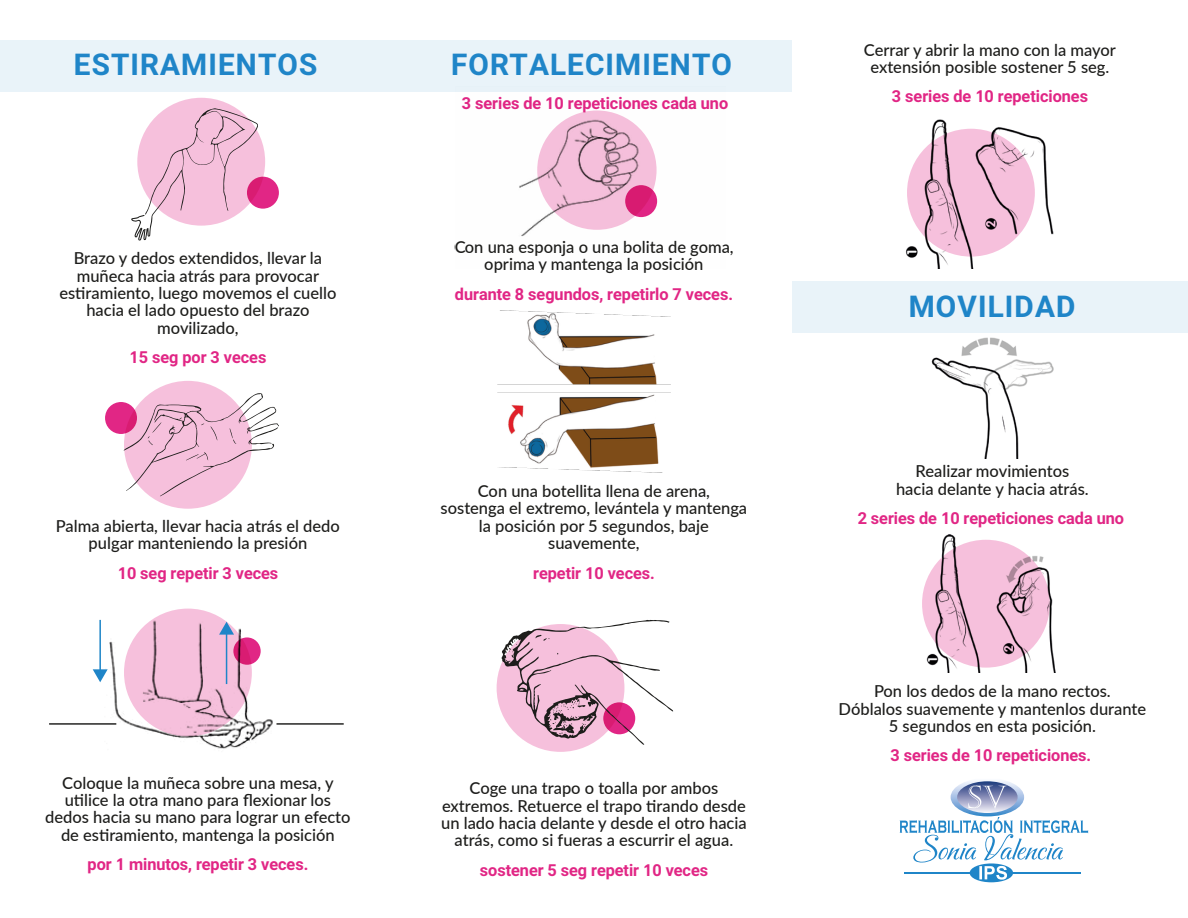
<style>
.page{position:relative;width:1188px;height:918px;background:#fff}
.page>*{position:absolute;margin:0;border:0;box-sizing:border-box;transform-origin:0 0}
.t1{font:30px "Asimov Dist";letter-spacing:-.16em;color:#1f85c8}
.t2{font:500 16.5px/17.4px "Lato";color:#1d1d1b;text-align:center}
.t3{font:16.5px "Asimov Dist";letter-spacing:-.2em;color:#e12685}
</style>
<div class="page">
<img style="left:497px;top:311px;width:173px;height:162px">
<div style="left:0;top:40px;width:792px;height:52px;background:#e9f3f9"></div>
<div style="left:970px;top:863px;width:43px;height:19px;background:#1f85c8;border-radius:50%"></div>
<svg style="left:900px;top:781px;width:188px;height:99px"></svg>
<div style="left:124px;top:381px;width:128px;height:128px;background:#f6c0dc;border-radius:50%"></div>
<div style="left:105px;top:402px;width:32px;height:32px;background:#e12685;border-radius:50%"></div>
<div style="left:497px;top:624px;width:127px;height:128px;background:#f6c0dc;border-radius:50%"></div>
<div style="left:137px;top:98px;width:128px;height:128px;background:#f6c0dc;border-radius:50%"></div>
<div style="left:247px;top:177px;width:32px;height:32px;background:#e12685;border-radius:50%"></div>
<svg style="left:124px;top:393px;width:155px;height:103px"></svg>
<svg style="left:131px;top:108px;width:127px;height:133px"></svg>
<div style="left:792px;top:281px;width:396px;height:51px;background:#e9f3f9"></div>
<img style="left:931px;top:337px;width:122px;height:121px">
<img style="left:923px;top:535px;width:133px;height:138px">
<img style="left:906px;top:119px;width:148px;height:149px">
<img style="left:519px;top:156px;width:139px;height:81px">
<svg style="left:501px;top:620px;width:172px;height:125px"></svg>
<svg style="left:537px;top:110px;width:120px;height:120px;background:#e6adca"></svg>
<img style="left:50px;top:608px;width:293px;height:141px">
<svg style="left:233px;top:637px;width:28px;height:28px"></svg>
<hr style="left:99px;top:620px;width:2px;height:52px;background:#1f85c8">
<svg style="left:93px;top:669px;width:15px;height:13px"></svg>
<hr style="left:226px;top:632px;width:1px;height:52px;background:#1f85c8">
<svg style="left:219px;top:622px;width:15px;height:13px"></svg>
<h1 class="t1" style="left:71px;top:43px;width:251px">ESTIRAMIENTOS</h1>
<h1 class="t1" style="left:448px;top:43px;width:288px">FORTALECIMIENTO</h1>
<p class="t2" style="left:59px;top:249px;width:279px">Brazo y dedos extendidos, llevar la muñeca hacia atrás para provocar estiramiento, luego movemos el cuello hacia el lado opuesto del brazo movilizado,</p>
<p class="t3" style="left:128px;top:346px;width:142px">15 seg por3 veces</p>
<p class="t2" style="left:56px;top:517px;width:286px">Palma abierta, llevar hacia atrás el dedo pulgar manteniendo la presión</p>
<p class="t3" style="left:116px;top:561px;width:165px">10 seg repetir3 veces</p>
<p class="t2" style="left:45px;top:773px;width:307px">Coloque la muñeca sobre una mesa, y utilice la otra mano para flexionar los dedos hacia su mano para lograr un efecto de estiramiento, mantenga la posición</p>
<p class="t3" style="left:86px;top:853px;width:226px">por1 minutos,repetir3 veces.</p>
<p class="t3" style="left:460px;top:92px;width:271px">3 series de 10 repeticiones cada uno</p>
<p class="t2" style="left:454px;top:237px;width:281px">Con una esponja o una bolita de goma, oprima y mantenga la posición</p>
<p class="t3" style="left:453px;top:282px;width:283px">durante 8 segundos,repetirlo 7 veces.</p>
<p class="t2" style="left:441px;top:482px;width:308px">Con una botellita llena de arena,<br>sostenga el extremo, levántela y mantenga la posición por 5 segundos, baje suavemente,</p>
<p class="t3" style="left:532px;top:561px;width:126px">repetir10 veces.</p>
<p class="t2" style="left:441px;top:779px;width:307px">Coge una trapo o toalla por ambos extremos. Retuerce el trapo tirando desde un lado hacia delante y desde el otro hacia atrás, como si fueras a escurrir el agua.</p>
<p class="t3" style="left:478px;top:858px;width:233px">sostener5 seg repetir10 veces</p>
<p class="t2" style="left:864px;top:40px;width:254px">Cerrar y abrir la mano con la mayor extensión posible sostener 5 seg.</p>
<p class="t3" style="left:890px;top:85px;width:201px">3 series de 10 repeticiones</p>
<h1 class="t1" style="left:906px;top:286px;width:174px">MOVILIDAD</h1>
<p class="t2" style="left:896px;top:462px;width:194px">Realizar movimientos hacia delante y hacia atrás.</p>
<p class="t3" style="left:856px;top:507px;width:271px">2 series de 10 repeticiones cada uno</p>
<p class="t2" style="left:839px;top:682px;width:309px">Pon los dedos de la mano rectos.<br>Dóblalos suavemente y mantenlos durante<br>5 segundos en esta posición.</p>
<p class="t3" style="left:889px;top:744px;width:206px">3 series de 10 repeticiones.</p>
</div>
